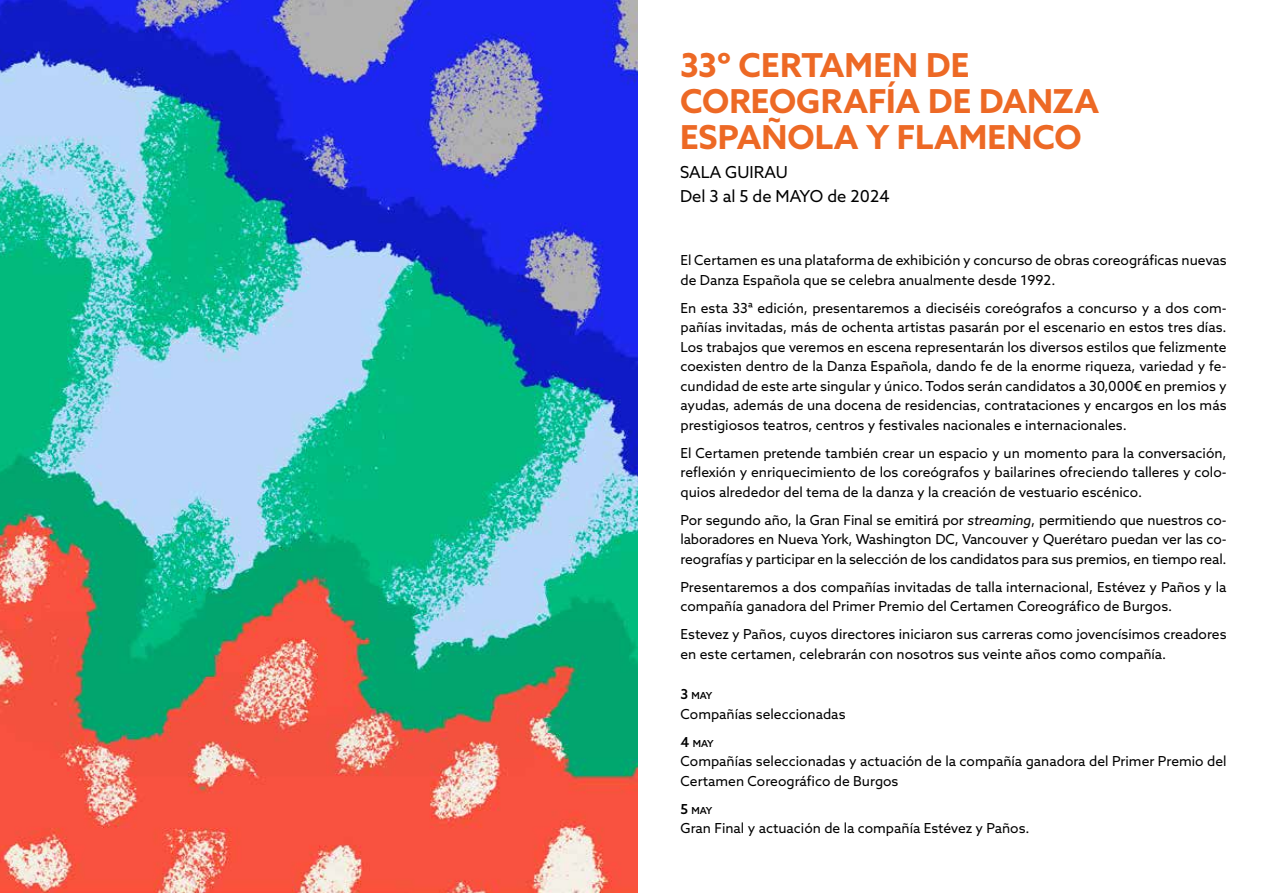
<style>
.page{position:relative;width:1276px;height:893px;background:#fff}
.page>*{position:absolute;margin:0;border:0;box-sizing:border-box;transform-origin:0 0}
.t1{font:700 33px/36px "Azo Sans";letter-spacing:.005em;color:#ed6925}
.t2{font:16.5px/24px "Azo Sans";color:#000}
.t3{font:13.8px/19.5px "Azo Sans";color:#000}
.t4{font:500 9.6px "Azo Sans";letter-spacing:-.055em;color:#000}
.s1{font-style:italic}
.s2{font-size:13.8px}
</style>
<div class="page">
<img style="left:0;top:0;width:638px;height:893px">
<h1 class="t1" style="left:680px;top:47px;width:421px">33º CERTAMEN DE<br>COREOGRAFÍA DE DANZA<br>ESPAÑOLA Y FLAMENCO</h1>
<p class="t2" style="left:680px;top:160px;width:211px">SALA GUIRAU<br>Del 3 al 5 de MAYO de 2024</p>
<p class="t3" style="left:680px;top:250px;width:547px">El Certamen es una plataforma de exhibición y concurso de obras coreográficas nuevas de Danza Española que se celebra anualmente desde 1992.</p>
<p class="t3" style="left:680px;top:298px;width:547px;text-align:justify">En esta 33ª edición, presentaremos a dieciséis coreógrafos a concurso y a dos com&shy;pañías invitadas, más de ochenta artistas pasarán por el escenario en estos tres días.<br>Los trabajos que veremos en escena representarán los diversos estilos que felizmente coexisten dentro de la Danza Española, dando fe de la enorme riqueza, variedad y fe&shy;cundidad de este arte singular y único. Todos serán candidatos a 30,000€ en premios y ayudas, además de una docena de residencias, contrataciones y encargos en los más prestigiosos teatros, centros y festivales nacionales e internacionales.</p>
<p class="t3" style="left:680px;top:443px;width:547px;text-align:justify">El Certamen pretende también crear un espacio y un momento para la conversación, reflexión y enriquecimiento de los coreógrafos y bailarines ofreciendo talleres y colo&shy;quios alrededor del tema de la danza y la creación de vestuario escénico.</p>
<p class="t3" style="left:680px;top:510px;width:547px;text-align:justify">Por segundo año, la Gran Final se emitirá por <span class="s1">streaming</span>, permitiendo que nuestros co&shy;laboradores en Nueva York, Washington DC, Vancouver y Querétaro puedan ver las co&shy;reografías y participar en la selección de los candidatos para sus premios, en tiempo real.</p>
<p class="t3" style="left:680px;top:577px;width:547px">Presentaremos a dos compañías invitadas de talla internacional, Estévez y Paños y la compañía ganadora del Primer Premio del Certamen Coreográfico de Burgos.</p>
<p class="t3" style="left:680px;top:624px;width:547px">Estevez y Paños, cuyos directores iniciaron sus carreras como jovencísimos creadores en este certamen, celebrarán con nosotros sus veinte años como compañía.</p>
<p class="t4" style="left:680px;top:690px;width:33px"><span class="s2">3</span> MAY</p>
<p class="t3" style="left:680px;top:704px;width:166px">Compañías seleccionadas</p>
<p class="t4" style="left:680px;top:737px;width:35px"><span class="s2">4</span> MAY</p>
<p class="t3" style="left:680px;top:752px;width:547px">Compañías seleccionadas y actuación de la compañía ganadora del Primer Premio del<br>Certamen Coreográfico de Burgos</p>
<p class="t4" style="left:680px;top:804px;width:33px"><span class="s2">5</span> MAY</p>
<p class="t3" style="left:680px;top:819px;width:351px">Gran Final y actuación de la compañía Estévez y Paños.</p>
</div>
